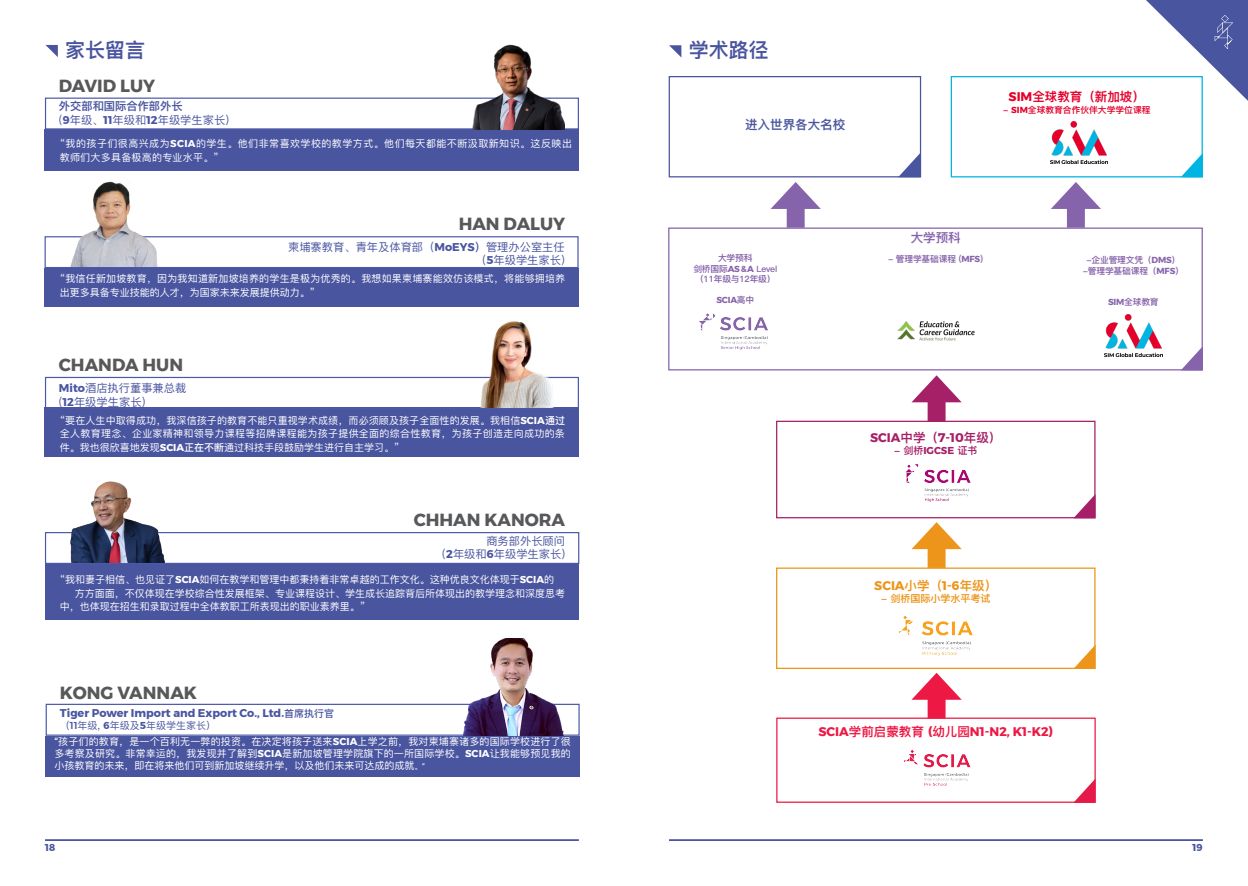
<style>
.page{position:relative;width:1248px;height:886px;background:#fff}
.page>*{position:absolute;margin:0;border:0;box-sizing:border-box;transform-origin:0 0}
.t1{font:20px "Ping Fang SC Heavy";color:#4a55a0}
.t2{font:700 17.5px "Montserrat";color:#57585a}
.t3{font:700 12.5px "Montserrat";color:#ed1844}
.t4{font:700 12.5px "Montserrat";color:#a62067}
.t5{font:700 12.5px "Montserrat";color:#ec951a}
.t6{font:12.5px "Ping Fang SC Heavy";color:#e4002b}
.t7{font:12.5px "Ping Fang SC Heavy";color:#4a55a0}
.t8{font:12.5px "Ping Fang SC Heavy";color:#8664ab}
.t9{font:11.25px "Ping Fang SC";color:#4a55a0}
.t10{font:700 11.25px "Montserrat";color:#4a55a0}
.t11{font:11.25px "Ping Fang SC Heavy";color:#4a55a0}
.t12{font:10px/13.8px "Ping Fang SC";color:#fff}
.t13{font:10px/12px "Ping Fang SC Medium";color:#fff;text-align:justify}
.t14{font:10px/13.8px "Ping Fang SC";letter-spacing:.02em;color:#fff}
.t15{font:10px/13.8px "Ping Fang SC";letter-spacing:.045em;color:#fff}
.t16{font:10px "Ping Fang SC Medium";color:#4a55a0}
.t17{font:10px "Ping Fang SC Heavy";color:#ec951a}
.t18{font:700 10px "Montserrat";color:#a62067}
.t19{font:700 10px "Montserrat";color:#4a55a0}
.t20{font:8.75px "Ping Fang SC Heavy";letter-spacing:-.02em;color:#8664ab}
.t21{font:8.75px "Ping Fang SC Heavy";color:#e4002b}
.t22{font:8.75px "Ping Fang SC Bold";letter-spacing:-.02em;color:#8664ab}
.t23{font:700 8.75px "Montserrat";color:#8664ab}
.s1{font-family:"Montserrat";font-weight:700}
.s2{font-family:"Ping Fang SC Bold"}
.s3{font-family:"Montserrat";font-weight:500}
.s4{font-size:7.5px}
.s5{font-family:"Montserrat";font-weight:500;font-size:7.5px}
.s6{font-family:"Ping Fang SC Bold";font-weight:400;font-size:10px}
.s7{font-family:"Ping Fang SC Heavy"}
.s8{font-family:"Ping Fang SC Heavy";font-weight:400}
.s9{font-family:"Ping Fang SC Bold";font-weight:400}
</style>
<div class="page">
<svg style="left:45px;top:703px;width:535px;height:33px"></svg>
<div style="left:45px;top:564px;width:534px;height:56px;background:#4a55a0"></div>
<hr style="left:45px;top:839px;width:534px;height:2px;background:#4a55a0">
<svg style="left:45px;top:45px;width:13px;height:12px"></svg>
<svg style="left:44px;top:532px;width:536px;height:32px"></svg>
<div style="left:45px;top:408px;width:534px;height:49px;background:#4a55a0"></div>
<div style="left:45px;top:268px;width:534px;height:39px;background:#4a55a0"></div>
<svg style="left:44px;top:236px;width:535px;height:33px"></svg>
<div style="left:45px;top:130px;width:534px;height:41px;background:#4a55a0"></div>
<svg style="left:44px;top:97px;width:535px;height:33px"></svg>
<img style="left:467px;top:44px;width:98px;height:85px">
<img style="left:46px;top:181px;width:134px;height:86px">
<svg style="left:44px;top:376px;width:535px;height:33px"></svg>
<img style="left:468px;top:321px;width:97px;height:87px">
<img style="left:62px;top:481px;width:113px;height:82px">
<img style="left:463px;top:638px;width:108px;height:97px">
<div style="left:46px;top:736px;width:533px;height:40px;background:#4a55a0"></div>
<div style="left:776px;top:717px;width:319px;height:86px;border:1px solid #ed1844"></div>
<svg style="left:669px;top:45px;width:12px;height:12px"></svg>
<div style="left:668px;top:76px;width:253px;height:101px;border:1px solid #4a55a0"></div>
<div style="left:950px;top:76px;width:252px;height:101px;border:1px solid #00b5e2"></div>
<img style="left:1050px;top:121px;width:57px;height:42px">
<div style="left:668px;top:227px;width:534px;height:143px;border:1px solid #8664ab"></div>
<div style="left:776px;top:421px;width:319px;height:97px;border:1px solid #a62067"></div>
<div style="left:776px;top:567px;width:319px;height:102px;border:1px solid #ec951a"></div>
<div style="left:927px;top:392px;width:18px;height:29px;background:#a62067"></div>
<svg style="left:912px;top:375px;width:49px;height:27px"></svg>
<div style="left:927px;top:539px;width:18px;height:29px;background:#ec951a"></div>
<svg style="left:911px;top:522px;width:50px;height:27px"></svg>
<div style="left:927px;top:690px;width:18px;height:28px;background:#ed1844"></div>
<svg style="left:911px;top:673px;width:50px;height:27px"></svg>
<div style="left:1066px;top:199px;width:18px;height:29px;background:#8664ab"></div>
<svg style="left:1051px;top:182px;width:49px;height:27px"></svg>
<div style="left:786px;top:199px;width:18px;height:29px;background:#8664ab"></div>
<svg style="left:770px;top:182px;width:50px;height:27px"></svg>
<svg style="left:898px;top:153px;width:22px;height:24px"></svg>
<svg style="left:1180px;top:153px;width:22px;height:24px"></svg>
<svg style="left:1180px;top:346px;width:22px;height:24px"></svg>
<svg style="left:1073px;top:494px;width:22px;height:24px"></svg>
<svg style="left:1073px;top:645px;width:22px;height:24px"></svg>
<svg style="left:1073px;top:778px;width:22px;height:25px"></svg>
<hr style="left:669px;top:839px;width:533px;height:2px;background:#4a55a0">
<img style="left:1104px;top:314px;width:58px;height:42px">
<img style="left:884px;top:321px;width:101px;height:49px">
<svg style="left:1145px;top:0;width:102px;height:101px"></svg>
<img style="left:699px;top:313px;width:69px;height:37px">
<img style="left:905px;top:464px;width:66px;height:38px">
<img style="left:892px;top:615px;width:88px;height:54px">
<img style="left:904px;top:750px;width:67px;height:36px">
<p class="t1" style="left:65px;top:38px;width:82px">家长留言</p>
<p class="t2" style="left:59px;top:71px;width:98px">DAVID LUY</p>
<p class="t11" style="left:59px;top:99px;width:125px">外交部和国际合作部外长</p>
<p class="t9" style="left:59px;top:113px;width:179px">(<span class="s1">9</span>年级、<span class="s1">11</span>年级和<span class="s1">12</span>年级学生家长）</p>
<p class="t15" style="left:60px;top:137px;width:513px">“我的孩子们很高兴成为<span class="s1">SCIA</span>的学生。他们非常喜欢学校的教学方式。他们每天都能不断汲取新知识。这反映出教师们大多具备极高的专业水平。”</p>
<p class="t2" style="left:458px;top:210px;width:108px">HAN DALUY</p>
<p class="t9" style="left:288px;top:240px;width:278px">柬埔寨教育、青年及体育部（<span class="s1">MoEYS</span><span class="s2">）</span>管理办公室主任</p>
<p class="t9" style="left:475px;top:254px;width:91px">（<span class="s1">5</span>年级学生家长)</p>
<p class="t14" style="left:60px;top:271px;width:507px">“我信任新加坡教育，因为我知道新加坡培养的学生是极为优秀的。我想如果柬埔寨能效仿该模式，将能够拥培养出更多具备专业技能的人才，为国家未来发展提供动力。”</p>
<p class="t2" style="left:59px;top:351px;width:126px">CHANDA HUN</p>
<p class="t9" style="left:59px;top:381px;width:129px"><span class="s1">Mito</span>酒店执行董事兼总裁</p>
<p class="t9" style="left:59px;top:395px;width:95px">(<span class="s1">12</span>年级学生家长）</p>
<p class="t12" style="left:60px;top:413px;width:507px;text-align:justify">“要在人生中取得成功，我深信孩子的教育不能只重视学术成绩，而必须顾及孩子全面性的发展。我相信<span class="s1">SCIA</span><span class="s2">通过</span>全人教育理念、企业家精神和领导力课程等招牌课程能为孩子提供全面的综合性教育，为孩子创造走向成功的条件。我也很欣喜地发现<span class="s1">SCIA</span><span class="s2">正在不断</span>通过科技手段鼓励学生进行自主学习。”</p>
<p class="t2" style="left:413px;top:506px;width:153px">CHHAN KANORA</p>
<p class="t9" style="left:486px;top:534px;width:80px">商务部外长顾问</p>
<p class="t9" style="left:435px;top:547px;width:132px">（<span class="s1">2</span>年级和<span class="s1">6</span>年级学生家长)</p>
<p class="t12" style="left:60px;top:572px;width:495px">“我和妻子相信、也见证了<span class="s1">SCIA</span>如何在教学和管理中都秉持着非常卓越的工作文化。这种优良文化体现于<span class="s1">SCIA</span>的</p>
<p class="t12" style="left:60px;top:586px;width:507px;text-indent:15px">方方面面，不仅体现在学校综合性发展框架、专业课程设计、学生成长追踪背后所体现出的教学理念和深度思考中，也体现在招生和录取过程中全体教职工所表现出的职业素养里。”</p>
<p class="t2" style="left:60px;top:679px;width:138px">KONG VANNAK</p>
<p class="t13" style="left:54px;top:736px;width:518px"><span class="s3">“</span>孩子们的教育，是一个百利无一弊的投资。在决定将孩子送来<span class="s1">SCIA</span>上学之前，我对柬埔寨诸多的国际学校进行了很多考察及研究。非常幸运的，我发现并了解到<span class="s1">SCIA</span>是新加坡管理学院旗下的一所国际学校。<span class="s1">SCIA</span>让我能够预见我的小孩教育的未来，即在将来他们可到新加坡继续升学，以及他们未来可达成的成就<span class="s4">。</span><span class="s5">”</span></p>
<p class="t10" style="left:60px;top:704px;width:276px">Tiger Power Import and Export Co., Ltd.<span class="s6">首席执行官</span></p>
<p class="t16" style="left:60px;top:719px;width:158px">（<span class="s3">11</span>年级, <span class="s1">6</span>年级及<span class="s1">5</span>年级学生家长）</p>
<p class="t19" style="left:45px;top:839px;width:12px">18</p>
<p class="t1" style="left:688px;top:38px;width:81px">学术路径</p>
<p class="t7" style="left:745px;top:117px;width:101px">进入世界各大名校</p>
<p class="t20" style="left:718px;top:253px;width:36px">大学预科</p>
<p class="t22" style="left:693px;top:263px;width:85px">剑桥<span class="s7">国际</span><span class="s1">AS &amp; A</span> Level</p>
<p class="t20" style="left:695px;top:274px;width:82px">（11年级与12年级）</p>
<p class="t23" style="left:716px;top:293px;width:39px">SCIA<span class="s8">高中</span></p>
<p class="t6" style="left:1008px;top:89px;width:138px"><span class="s1">SIM</span>全球教育（新加坡）</p>
<p class="t21" style="left:1002px;top:105px;width:149px">- <span class="s1">SIM</span>全球教育合作伙伴大学学位课程</p>
<p class="t8" style="left:910px;top:230px;width:51px">大学预科</p>
<p class="t20" style="left:888px;top:253px;width:96px">- 管理学基础课程 (<span class="s1">MFS</span>)</p>
<p class="t20" style="left:1086px;top:255px;width:95px">-企业管理文凭（<span class="s1">DMS</span>）</p>
<p class="t20" style="left:1082px;top:265px;width:103px">-管理学基础课程（<span class="s1">MFS</span>）</p>
<p class="t20" style="left:1107px;top:297px;width:52px"><span class="s1">SIM</span>全球教育</p>
<p class="t4" style="left:870px;top:427px;width:133px">SCIA<span class="s8">中学（</span>7-10<span class="s8">年级）</span></p>
<p class="t18" style="left:894px;top:442px;width:85px"><span class="s8">-</span> <span class="s9">剑桥</span>IGCSE <span class="s8">证书</span></p>
<p class="t5" style="left:874px;top:576px;width:124px">SCIA<span class="s8">小学（</span>1-6<span class="s8">年级）</span></p>
<p class="t17" style="left:881px;top:592px;width:111px">- <span class="s2">剑桥</span>国际小学水平考试</p>
<p class="t3" style="left:818px;top:721px;width:236px">SCIA<span class="s8">学前启蒙教育</span> (<span class="s8">幼儿园</span>N1-N2, K1-K2)</p>
<p class="t19" style="left:1192px;top:839px;width:12px">19</p>
</div>
